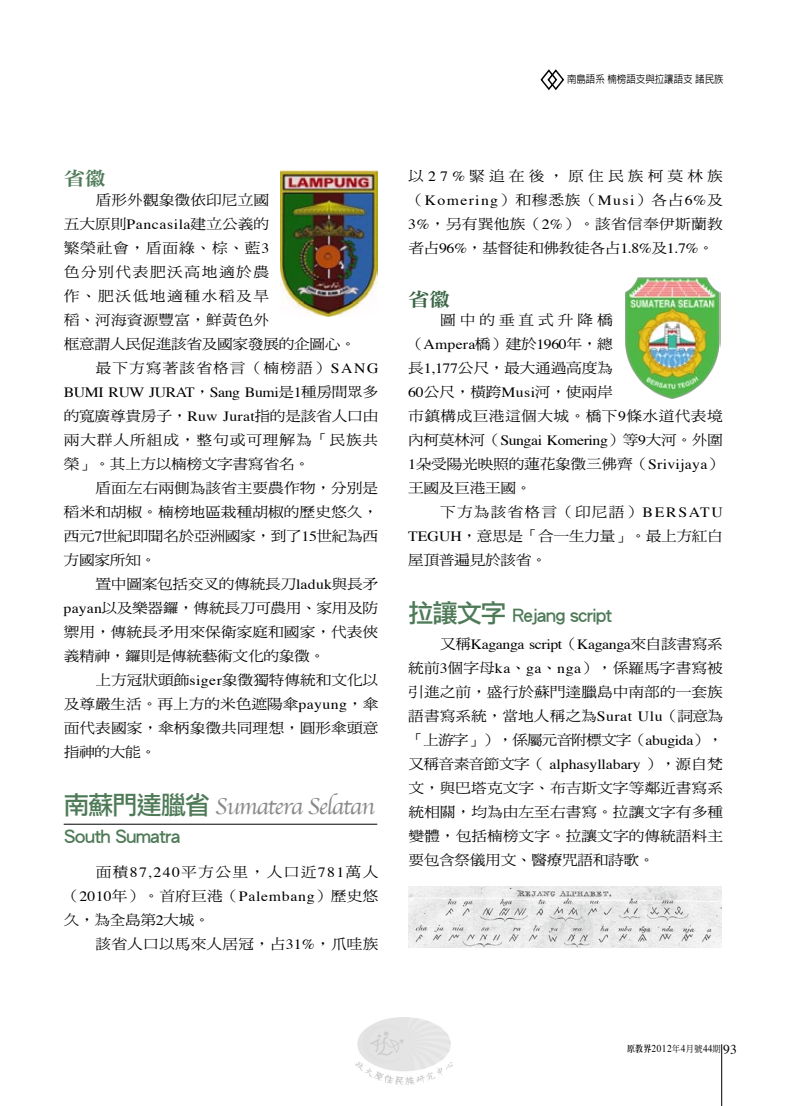
<style>
.page{position:relative;width:808px;height:1106px;background:#fff}
.page>*{position:absolute;margin:0;border:0;box-sizing:border-box;transform-origin:0 0}
.t1{font:24px "Apple Chancery";letter-spacing:-.05em;color:#898989}
.t2{font:18.9px "DF Ming Std W9";color:#4e7a58;scale:1.11 1}
.t3{font:18.9px "DF Ming Std W9";color:#396545;scale:1.11 1}
.t4{font:18px "Li Hei Pro";letter-spacing:-.05em;color:#4e7a58}
.t5{font:14.1px/24px "DF Ming Std W5";color:#000;text-align:justify;scale:1.11 1}
.t6{font:14.1px "DF Ming Std W5";letter-spacing:-.025em;color:#000;scale:1.11 1}
.t7{font:14.1px "Times";letter-spacing:-.025em;color:#000;scale:1.11 1}
.t8{font:14.1px "DF Ming Std W5";letter-spacing:-.02em;color:#000;scale:1.11 1}
.t9{font:14.1px "DF Ming Std W5";letter-spacing:.095em;color:#000;scale:1.11 1}
.t10{font:14.1px "DF Ming Std W5";letter-spacing:.085em;color:#000;scale:1.11 1}
.t11{font:14.1px "DF Ming Std W5";letter-spacing:.025em;color:#000;scale:1.11 1}
.t12{font:14.1px "DF Ming Std W5";letter-spacing:.055em;color:#000;scale:1.11 1}
.t13{font:14.1px "DF Ming Std W5";letter-spacing:.07em;color:#000;scale:1.11 1}
.t14{font:14.1px "DF Ming Std W5";letter-spacing:.065em;color:#000;scale:1.11 1}
.t15{font:14.1px "Times";letter-spacing:.015em;color:#000;scale:1.11 1}
.t16{font:14.1px "DF Ming Std W5";letter-spacing:.245em;color:#000;scale:1.11 1}
.t17{font:10.5px "Times";letter-spacing:.05em;color:#000;scale:.9 1}
.t18{font:500 10.5px "AR Hei B5";color:#000;scale:.9 1}
.s1{font-family:"Times"}
.s2{font-family:"DF Ming Std W5"}
.s3{font-family:"Li Hei Pro";font-size:25.5px;color:#4e7a58}
.s4{font-size:25.5px}
.s5{font-family:"AR Ming B5";font-weight:800;font-size:9px}
.s6{font-family:"DF Ming Std W5";font-size:9px}
.s7{font-size:13.5px}
</style>
<div class="page">
<hr style="left:721px;top:1044px;width:1px;height:62px;background:#000">
<hr style="left:64px;top:823px;width:313px;height:1px;background:#000">
<img style="left:280px;top:171px;width:97px;height:146px">
<img style="left:625px;top:277px;width:96px;height:122px">
<img style="left:408px;top:886px;width:314px;height:61px">
<svg style="left:540px;top:69px;width:25px;height:21px"></svg>
<img style="left:355px;top:1017px;width:97px;height:67px">
<p class="t18" style="left:567px;top:74px;width:175px">南島語系楠榜語支與拉讓語支諸民族</p>
<p class="t2" style="left:64px;top:168px;width:39px">省徽</p>
<p class="t5" style="left:96px;top:188px;width:158px">盾形外觀象徵依印尼立國</p>
<p class="t5" style="left:64px;top:212px;width:187px">五大原則<span class="s1">Pancasila</span>建立公義的</p>
<p class="t5" style="left:64px;top:236px;width:187px">繁榮社會，盾面綠、棕、藍<span class="s1">3</span></p>
<p class="t9" style="left:64px;top:264px;width:187px">色分別代表肥沃高地適於農</p>
<p class="t9" style="left:64px;top:288px;width:187px">作、肥沃低地適種水稻及旱</p>
<p class="t5" style="left:64px;top:308px;width:187px">稻、河海資源豐富，鮮黃色外</p>
<p class="t6" style="left:64px;top:336px;width:265px">框意謂人民促進該省及國家發展的企圖心。</p>
<p class="t14" style="left:96px;top:360px;width:256px">最下方寫著該省格言（楠榜語）<span class="s1">SANG</span></p>
<p class="t7" style="left:64px;top:383px;width:285px">BUMI RUW JURAT<span class="s2">，</span>Sang Bumi<span class="s2">是</span>1<span class="s2">種房間眾多</span></p>
<p class="t8" style="left:64px;top:408px;width:285px">的寬廣尊貴房子，<span class="s1">Ruw Jurat</span>指的是該省人口由</p>
<p class="t12" style="left:64px;top:432px;width:285px">兩大群人所組成，整句或可理解為「民族共</p>
<p class="t6" style="left:64px;top:456px;width:223px">榮」。其上方以楠榜文字書寫省名。</p>
<p class="t5" style="left:96px;top:476px;width:256px">盾面左右兩側為該省主要農作物，分別是</p>
<p class="t5" style="left:64px;top:500px;width:285px">稻米和胡椒。楠榜地區栽種胡椒的歷史悠久，</p>
<p class="t6" style="left:64px;top:528px;width:285px">西元<span class="s1">7</span>世紀即聞名於亞洲國家，到了<span class="s1">15</span>世紀為西</p>
<p class="t5" style="left:64px;top:548px;width:85px">方國家所知。</p>
<p class="t8" style="left:96px;top:576px;width:256px">置中圖案包括交叉的傳統長刀<span class="s1">laduk</span>與長矛</p>
<p class="t6" style="left:64px;top:600px;width:285px"><span class="s1">payan</span>以及樂器鑼，傳統長刀可農用、家用及防</p>
<p class="t5" style="left:64px;top:620px;width:285px">禦用，傳統長矛用來保衛家庭和國家，代表俠</p>
<p class="t6" style="left:64px;top:648px;width:237px">義精神，鑼則是傳統藝術文化的象徵。</p>
<p class="t5" style="left:96px;top:668px;width:256px">上方冠狀頭飾<span class="s1">siger</span>象徵獨特傳統和文化以</p>
<p class="t5" style="left:64px;top:692px;width:285px">及尊嚴生活。再上方的米色遮陽傘<span class="s1">payung</span>，傘</p>
<p class="t5" style="left:64px;top:716px;width:285px">面代表國家，傘柄象徵共同理想，圓形傘頭意</p>
<p class="t5" style="left:64px;top:740px;width:85px">指神的大能。</p>
<p class="t1" style="left:64px;top:786px;width:312px"><span class="s3">南蘇門達臘省</span> Sumatera Selatan</p>
<p class="t4" style="left:64px;top:827px;width:118px">South Sumatra</p>
<p class="t10" style="left:96px;top:864px;width:256px">面積<span class="s1">87,240</span>平方公里，人口近<span class="s1">781</span>萬人</p>
<p class="t5" style="left:64px;top:884px;width:285px">（<span class="s1">2010</span>年）。首府巨港（<span class="s1">Palembang</span>）歷史悠</p>
<p class="t5" style="left:64px;top:908px;width:133px">久，為全島第<span class="s1">2</span>大城。</p>
<p class="t5" style="left:96px;top:932px;width:256px">該省人口以馬來人居冠，占<span class="s1">31%</span>，爪哇族</p>
<p class="t5" style="left:408px;top:164px;width:285px">以<span class="s1">27%</span>緊追在後，原住民族柯莫林族（<span class="s1">Komering</span>）和穆悉族（<span class="s1">Musi</span>）各占<span class="s1">6%</span>及<span class="s1">3%</span>，另有巽他族（<span class="s1">2%</span>）。該省信奉伊斯蘭教者占<span class="s1">96%</span>，基督徒和佛教徒各占<span class="s1">1.8%</span>及<span class="s1">1.7%</span>。</p>
<p class="t3" style="left:408px;top:288px;width:39px">省徽</p>
<p class="t16" style="left:440px;top:312px;width:157px">圖中的垂直式升降橋</p>
<p class="t15" style="left:408px;top:335px;width:186px"><span class="s2">（</span>Ampera<span class="s2">橋）建於</span>1960<span class="s2">年，總</span></p>
<p class="t5" style="left:408px;top:356px;width:186px">長<span class="s1">1,177</span>公尺，最大通過高度為</p>
<p class="t5" style="left:408px;top:380px;width:186px"><span class="s1">60</span>公尺，橫跨<span class="s1">Musi</span>河，使兩岸</p>
<p class="t11" style="left:408px;top:408px;width:285px">市鎮構成巨港這個大城。橋下<span class="s1">9</span>條水道代表境</p>
<p class="t7" style="left:408px;top:431px;width:285px"><span class="s2">內柯莫林河（</span>Sungai Komering<span class="s2">）等</span>9<span class="s2">大河。外圍</span></p>
<p class="t5" style="left:408px;top:452px;width:285px"><span class="s1">1</span>朵受陽光映照的蓮花象徵三佛齊（<span class="s1">Srivijaya</span>）</p>
<p class="t6" style="left:408px;top:480px;width:113px">王國及巨港王國。</p>
<p class="t13" style="left:440px;top:504px;width:256px">下方為該省格言（印尼語）<span class="s1">BERSATU</span></p>
<p class="t6" style="left:408px;top:528px;width:285px"><span class="s1">TEGUH</span>，意思是「合一生力量」。最上方紅白</p>
<p class="t6" style="left:408px;top:552px;width:126px">屋頂普遍見於該省。</p>
<p class="t4" style="left:408px;top:606px;width:206px"><span class="s4">拉讓文字</span> Rejang script</p>
<p class="t5" style="left:408px;top:632px;width:285px;text-indent:32px">又稱<span class="s1">Kaganga script</span>（<span class="s1">Kaganga</span>來自該書寫系統前<span class="s1">3</span>個字母<span class="s1">ka</span>、<span class="s1">ga</span>、<span class="s1">nga</span>），係羅馬字書寫被引進之前，盛行於蘇門達臘島中南部的一套族語書寫系統，當地人稱之為<span class="s1">Surat Ulu</span>（詞意為「上游字」），係屬元音附標文字（<span class="s1">abugida</span>），又稱音素音節文字（ <span class="s1">alphasyllabary</span> ），源自梵文，與巴塔克文字、布吉斯文字等鄰近書寫系統相關，均為由左至右書寫。拉讓文字有多種變體，包括楠榜文字。拉讓文字的傳統語料主要包含祭儀用文、醫療咒語和詩歌。</p>
<p class="t17" style="left:627px;top:1042px;width:123px"><span class="s5">原教界</span>2012<span class="s6">年</span>4<span class="s6">月號</span>44<span class="s6">期</span> <span class="s7">93</span></p>
</div>
